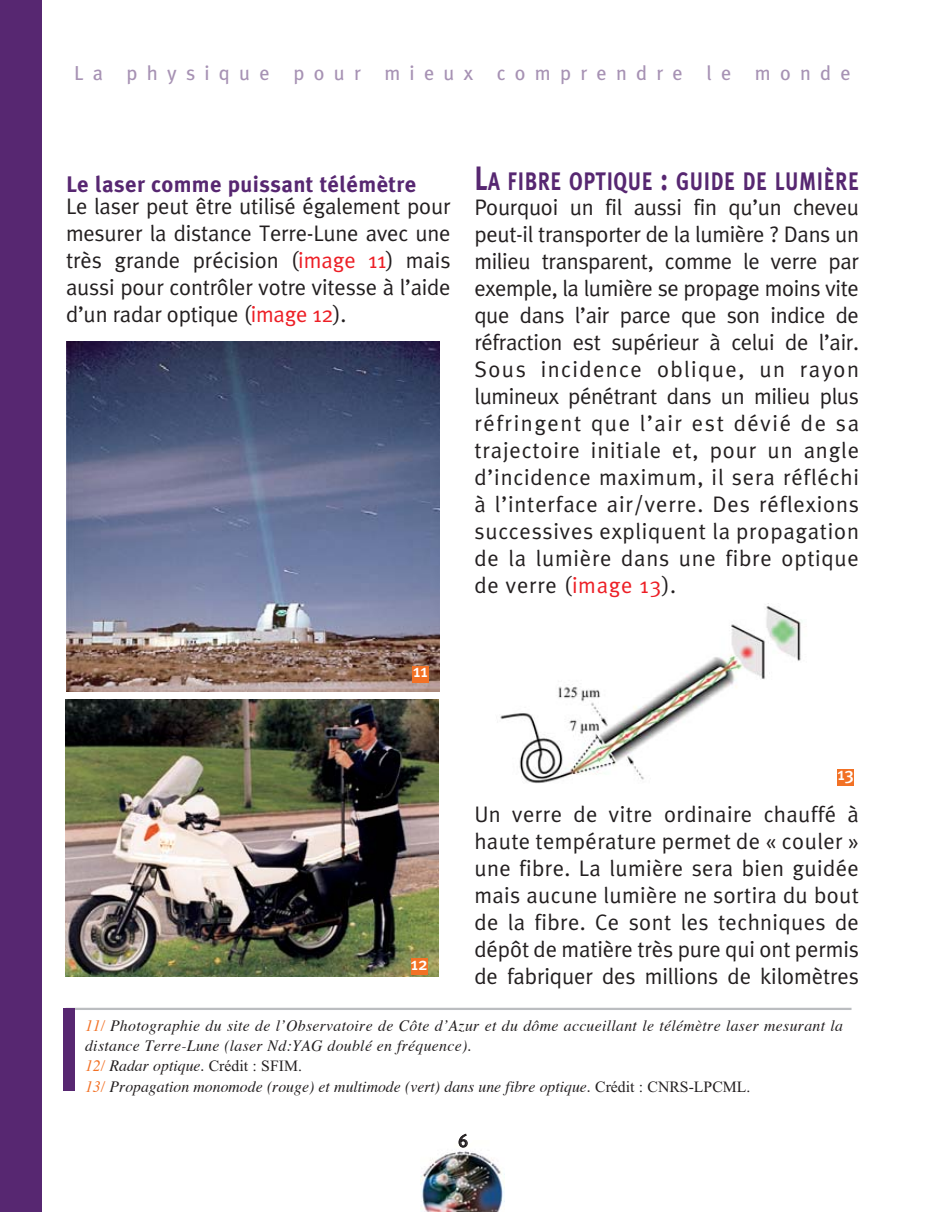
<style>
.page{position:relative;width:925px;height:1212px;background:#fff}
.page>*{position:absolute;margin:0;border:0;box-sizing:border-box;transform-origin:0 0}
.t1{font:700 25.2px "Meta Plus";letter-spacing:.03em;color:#572771;scale:.8 1}
.t2{font:22.5px/27px "Meta Plus Normal";letter-spacing:-.005em;color:#231f20;text-align:justify}
.t3{font:700 22.5px "Meta Plus";letter-spacing:.015em;color:#572771}
.t4{font:20.25px "Meta Plus";letter-spacing:.455em;color:#a792b4}
.t5{font:18px "Meta Plus";color:#231f20}
.t6{font:500 17.78px "Meta Plus";color:#fff}
.t7{font:italic 15.75px/20.2px "Times";letter-spacing:.02em;color:#231f20}
.s1{color:#ed1e25}
.s2{font-size:33.75px}
.s3{color:#f27125}
.s4{font-family:"Times New Roman";font-style:normal}
</style>
<div class="page">
<img style="left:421px;top:1150px;width:84px;height:62px">
<div style="left:0;top:1px;width:42px;height:1211px;background:#572771"></div>
<hr style="left:66px;top:1008px;width:785px;height:2px;background:#bbbdc0">
<div style="left:64px;top:1008px;width:11px;height:82px;background:#572771"></div>
<img style="left:66px;top:342px;width:374px;height:349px">
<div style="left:412px;top:666px;width:16px;height:17px;background:#f27125"></div>
<img style="left:500px;top:603px;width:302px;height:181px">
<div style="left:837px;top:769px;width:17px;height:17px;background:#f27125"></div>
<img style="left:66px;top:700px;width:372px;height:276px">
<div style="left:411px;top:958px;width:16px;height:17px;background:#f27125"></div>
<p class="t4" style="left:74px;top:65px;width:778px">La physique pour mieux comprendre le monde</p>
<p class="t3" style="left:66px;top:175px;width:352px">Le laser comme puissant télémètre</p>
<p class="t2" style="left:66px;top:195px;width:386px">Le laser peut être utilisé également pour mesurer la distance Terre-Lune avec une très grande précision (<span class="s1">image 11</span>) mais aussi pour contrôler votre vitesse à l’aide d’un radar optique (<span class="s1">image 12</span>).</p>
<p class="t1" style="left:474px;top:171px;width:482px"><span class="s2">L</span>A FIBRE OPTIQUE <span class="s2">:</span> GUIDE DE LUMIÈRE</p>
<p class="t2" style="left:474px;top:195px;width:386px">Pourquoi un fil aussi fin qu’un cheveu peut-il transporter de la lumière ? Dans un milieu transparent, comme le verre par exemple, la lumière se propage moins vite que dans l’air parce que son indice de réfraction est supérieur à celui de l’air.<br>Sous incidence oblique, un rayon lumineux pénétrant dans un milieu plus réfringent que l’air est dévié de sa trajectoire initiale et, pour un angle d’incidence maximum, il sera réfléchi à l’interface air/verre. Des réflexions successives expliquent la propagation de la lumière dans une fibre optique de verre (<span class="s1">image 13</span>).</p>
<p class="t6" style="left:413px;top:664px;width:16px">11</p>
<p class="t6" style="left:411px;top:956px;width:18px">12</p>
<p class="t6" style="left:837px;top:767px;width:18px">13</p>
<p class="t2" style="left:474px;top:803px;width:386px">Un verre de vitre ordinaire chauffé à haute température permet de « couler » une fibre. La lumière sera bien guidée mais aucune lumière ne sortira du bout de la fibre. Ce sont les techniques de dépôt de matière très pure qui ont permis de fabriquer des millions de kilomètres</p>
<p class="t7" style="left:85px;top:1017px;width:759px"><span class="s3">11/</span> Photographie du site de l’Observatoire de Côte d’Azur et du dôme accueillant le télémètre laser mesurant la distance Terre-Lune (laser Nd:YAG doublé en fréquence).<br><span class="s3">12/</span> Radar optique. <span class="s4">Crédit : SFIM.<br></span><span class="s3">13/</span> Propagation monomode (rouge) et multimode (vert) dans une fibre optique. <span class="s4">Crédit : CNRS-LPCML.</span></p>
<p class="t5" style="left:458px;top:1134px;width:11px">6</p>
</div>
